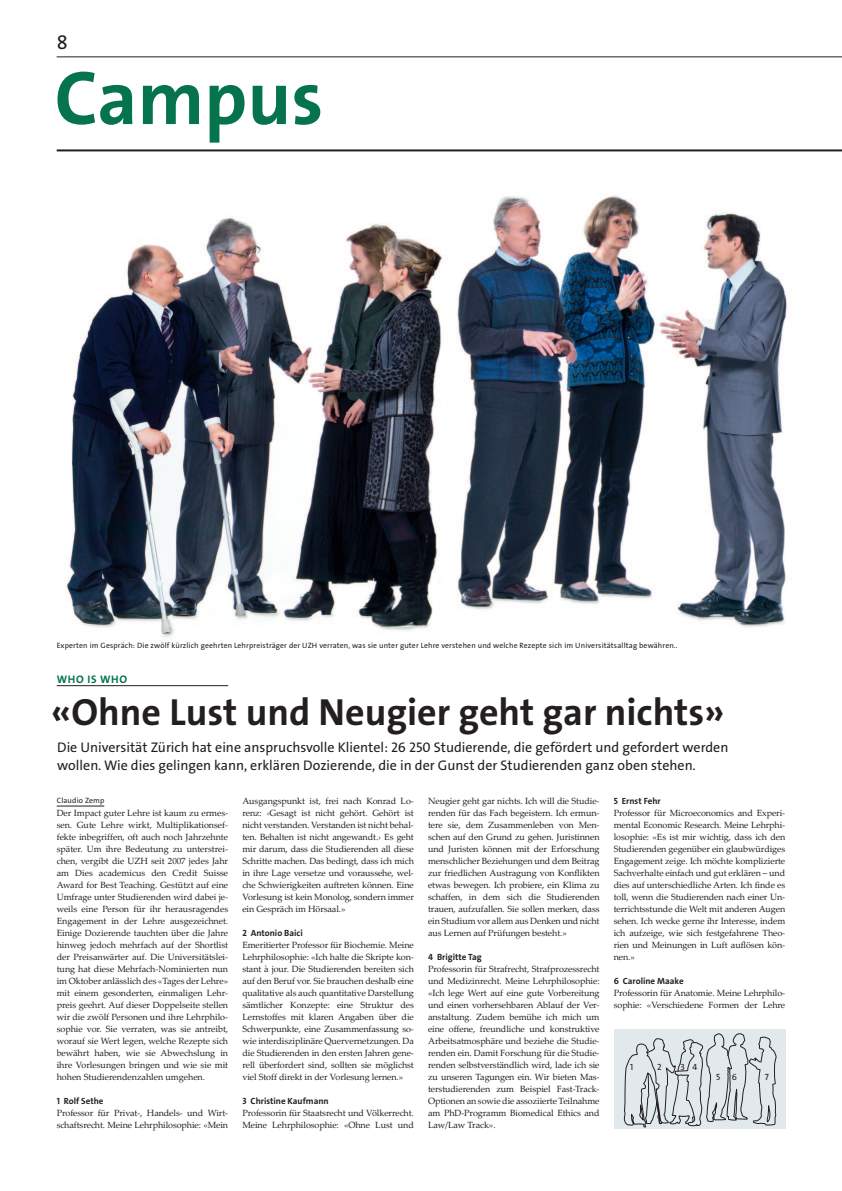
<style>
.page{position:relative;width:842px;height:1191px;background:#fff}
.page>*{position:absolute;margin:0;border:0;box-sizing:border-box;transform-origin:0 0}
.t1{font:77px "The Sans LP7 Bld";color:#05734b}
.t2{font:38px "The Sans LP7 Bld";color:#231f20}
.t3{font:20px "The Sans LP5 Plain";color:#231f20}
.t4{font:14px/18px "The Sans LP5 Plain";color:#231f20}
.t5{font:11px "The Sans LP7 Bld";color:#05734b}
.t6{font:9px/12px "Palatino Linotype";letter-spacing:-.01em;color:#231f20;text-align:justify}
.t7{font:9px "The Sans LP7 Bld";color:#231f20}
.t8{font:9px "The Sans LP5 Plain";color:#231f20}
.t9{font:7.7px "The Sans LP5 Plain";letter-spacing:.02em;color:#231f20}
</style>
<div class="page">
<hr style="left:57px;top:149px;width:785px;height:2px;background:#231f20">
<hr style="left:57px;top:57px;width:785px;height:1px;background:#231f20">
<hr style="left:57px;top:805px;width:47px;height:1px;background:#231f20">
<div style="left:614px;top:1028px;width:171px;height:100px;background:#e2e9ed"></div>
<svg style="left:624px;top:1033px;width:152px;height:95px"></svg>
<hr style="left:57px;top:685px;width:171px;height:1px;background:#231f20">
<img style="left:66px;top:195px;width:721px;height:442px">
<h3 class="t3" style="left:57px;top:30px;width:13px">8</h3>
<h1 class="t1" style="left:55px;top:49px;width:270px">Campus</h1>
<p class="t9" style="left:57px;top:640px;width:622px">Experten im Gespräch: Die zwölf kürzlich geehrten Lehrpreisträger der UZH verraten, was sie unter guter Lehre verstehen und welche Rezepte sich im Universitätsalltag bewähren..</p>
<p class="t5" style="left:57px;top:672px;width:10px">who</p>
<p class="t5" style="left:88px;top:672px;width:23px">is who</p>
<h2 class="t2" style="left:51px;top:688px;width:675px">«Ohne Lust und Neugier geht gar nichts»</h2>
<h3 class="t4" style="left:57px;top:738px;width:673px">Die Universität Zürich hat eine anspruchsvolle Klientel: 26 250 Studierende, die gefördert und gefordert werden wollen. Wie dies gelingen kann, erklären Dozierende, die in der Gunst der Studierenden ganz oben stehen.</h3>
<p class="t9" style="left:57px;top:795px;width:49px">Claudio Zemp</p>
<p class="t6" style="left:57px;top:806px;width:173px">Der Impact guter Lehre ist kaum zu ermes&shy;sen. Gute Lehre wirkt, Multiplikationsef&shy;fekte inbegriffen, oft auch noch Jahrzehnte später. Um ihre Bedeutung zu unterstrei&shy;chen, vergibt die UZH seit 2007 jedes Jahr am Dies academicus den Credit Suisse Award for Best Teaching. Gestützt auf eine Umfrage unter Studierenden wird dabei je&shy;weils eine Person für ihr herausragendes Engagement in der Lehre ausgezeichnet.<br>Einige Dozierende tauchten über die Jahre hinweg jedoch mehrfach auf der Shortlist der Preisanwärter auf. Die Universitätslei&shy;tung hat diese Mehrfach-Nominierten nun im Oktober anlässlich des «Tages der Lehre» mit einem gesonderten, einmaligen Lehr&shy;preis geehrt. Auf dieser Doppelseite stellen wir die zwölf Personen und ihre Lehrphilo&shy;sophie vor. Sie verraten, was sie antreibt, worauf sie Wert legen, welche Rezepte sich bewährt haben, wie sie Abwechslung in ihre Vorlesungen bringen und wie sie mit hohen Studierendenzahlen umgehen.</p>
<p class="t7" style="left:57px;top:1095px;width:48px">1 Rolf Sethe</p>
<p class="t6" style="left:57px;top:1106px;width:173px">Professor für Privat-, Handels- und Wirt&shy;schaftsrecht. Meine Lehrphilosophie: «Mein</p>
<p class="t7" style="left:614px;top:795px;width:48px">5 Ernst Fehr</p>
<p class="t6" style="left:614px;top:806px;width:173px">Professor für Microeconomics and Experi&shy;mental Economic Research. Meine Lehrphi&shy;losophie: «Es ist mir wichtig, dass ich den Studierenden gegenüber ein glaubwürdiges Engagement zeige. Ich möchte komplizierte Sachverhalte einfach und gut erklären – und dies auf unterschiedliche Arten. Ich finde es toll, wenn die Studierenden nach einer Un&shy;terrichtsstunde die Welt mit anderen Augen sehen. Ich wecke gerne ihr Interesse, indem ich aufzeige, wie sich festgefahrene Theo&shy;rien und Meinungen in Luft auflösen kön&shy;nen.»</p>
<p class="t7" style="left:614px;top:975px;width:71px">6 Caroline Maake</p>
<p class="t6" style="left:614px;top:986px;width:173px">Professorin für Anatomie. Meine Lehrphilo&shy;sophie: «Verschiedene Formen der Lehre</p>
<p class="t6" style="left:428px;top:794px;width:173px">Neugier geht gar nichts. Ich will die Studie&shy;renden für das Fach begeistern. Ich ermun&shy;tere sie, dem Zusammenleben von Men&shy;schen auf den Grund zu gehen. Juristinnen und Juristen können mit der Erforschung menschlicher Beziehungen und dem Beitrag zur friedlichen Austragung von Konflikten etwas bewegen. Ich probiere, ein Klima zu schaffen, in dem sich die Studierenden trauen, aufzufallen. Sie sollen merken, dass ein Studium vor allem aus Denken und nicht aus Lernen auf Prüfungen besteht.»</p>
<p class="t7" style="left:428px;top:951px;width:55px">4 Brigitte Tag</p>
<p class="t6" style="left:428px;top:962px;width:173px">Professorin für Strafrecht, Strafprozessrecht und Medizinrecht. Meine Lehrphilosophie: «Ich lege Wert auf eine gute Vorbereitung und einen vorhersehbaren Ablauf der Ver&shy;anstaltung. Zudem bemühe ich mich um eine offene, freundliche und konstruktive Arbeitsatmosphäre und beziehe die Studie&shy;renden ein. Damit Forschung für die Studie&shy;renden selbstverständlich wird, lade ich sie zu unseren Tagungen ein. Wir bieten Mas&shy;terstudierenden zum Beispiel Fast-Track-Optionen an sowie die assoziierte Teilnahme am PhD-Programm Biomedical Ethics and Law/Law Track».</p>
<p class="t6" style="left:242px;top:794px;width:173px">Ausgangspunkt ist, frei nach Konrad Lo&shy;renz: ‹Gesagt ist nicht gehört. Gehört ist nicht verstanden. Verstanden ist nicht behal&shy;ten. Behalten ist nicht angewandt.› Es geht mir darum, dass die Studierenden all diese Schritte machen. Das bedingt, dass ich mich in ihre Lage versetze und voraussehe, wel&shy;che Schwierigkeiten auftreten können. Eine Vorlesung ist kein Monolog, sondern immer ein Gespräch im Hörsaal.»</p>
<p class="t7" style="left:242px;top:927px;width:62px">2 Antonio Baici</p>
<p class="t6" style="left:242px;top:938px;width:173px">Emeritierter Professor für Biochemie. Meine Lehrphilosophie: «Ich halte die Skripte kon&shy;stant à jour. Die Studierenden bereiten sich auf den Beruf vor. Sie brauchen deshalb eine qualitative als auch quantitative Darstellung sämtlicher Konzepte: eine Struktur des Lernstoffes mit klaren Angaben über die Schwerpunkte, eine Zusammenfassung so&shy;wie interdisziplinäre Quervernetzungen. Da die Studierenden in den ersten Jahren gene&shy;rell überfordert sind, sollten sie möglichst viel Stoff direkt in der Vorlesung lernen.»</p>
<p class="t7" style="left:242px;top:1095px;width:88px">3 Christine Kaufmann</p>
<p class="t6" style="left:242px;top:1106px;width:173px">Professorin für Staatsrecht und Völkerrecht.<br>Meine Lehrphilosophie: «Ohne Lust und</p>
<p class="t8" style="left:630px;top:1061px;width:5px">1</p>
<p class="t8" style="left:657px;top:1061px;width:6px">2</p>
<p class="t8" style="left:680px;top:1061px;width:19px">3 4</p>
<p class="t8" style="left:716px;top:1070px;width:6px">5</p>
<p class="t8" style="left:732px;top:1070px;width:7px">6</p>
<p class="t8" style="left:765px;top:1070px;width:6px">7</p>
</div>
